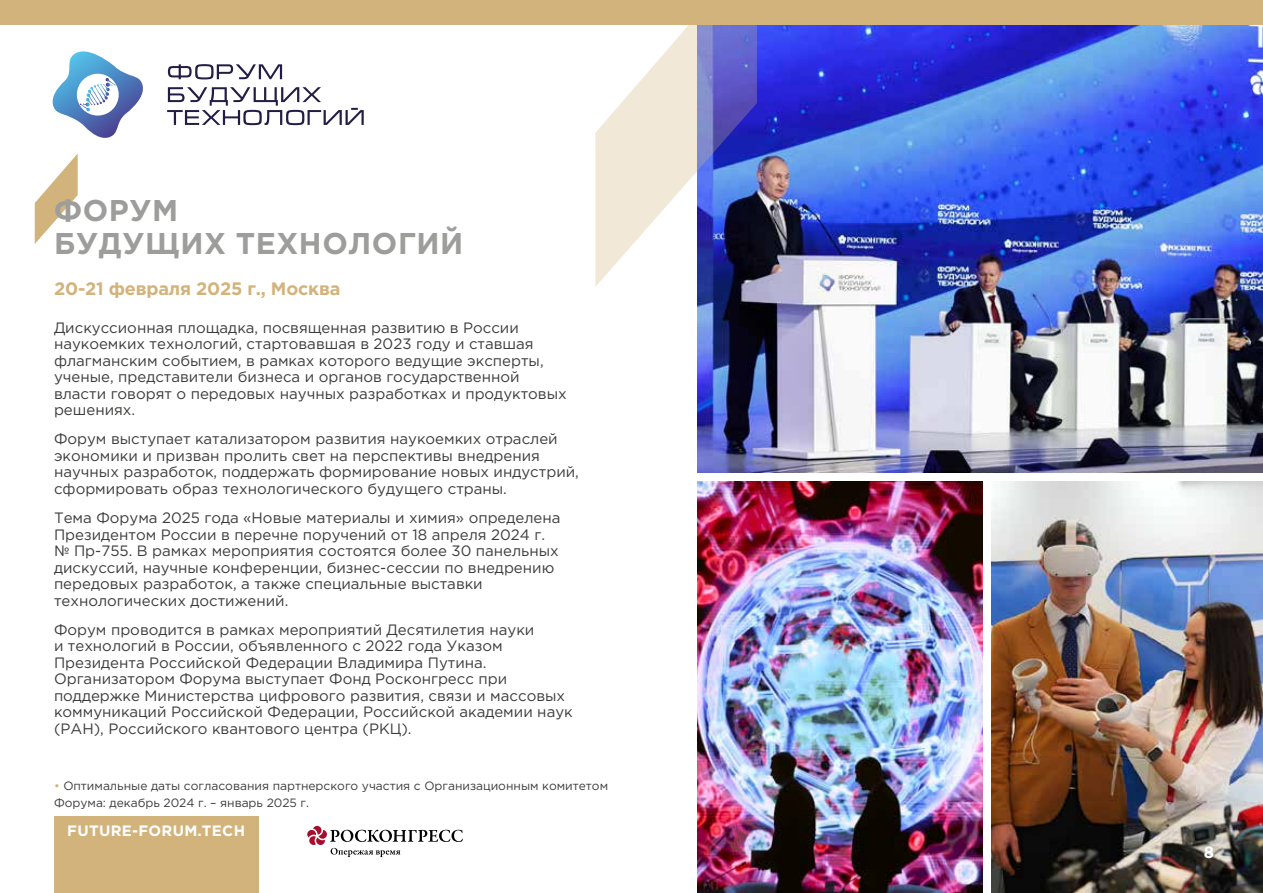
<style>
.page{position:relative;width:1263px;height:893px;background:#fff}
.page>*{position:absolute;margin:0;border:0;box-sizing:border-box;transform-origin:0 0}
.t1{font:700 30px/33px "Gotham Pro";letter-spacing:.02em;color:#9d9d9c}
.t2{font:700 18px "Gotham Pro";letter-spacing:-.01em;color:#d3b37c}
.t3{font:700 16.5px "Gotham Pro";color:#fff}
.t4{font:15px/16.5px "Gotham Pro";color:#3c3c3b}
.t5{font:700 15px "Gotham Pro";letter-spacing:.02em;color:#fff}
.t6{font:12px/16.5px "Gotham Pro";color:#3c3c3b}
.s1{color:#d3b37c}
</style>
<div class="page">
<div style="left:54px;top:816px;width:205px;height:77px;background:#d3b37c"></div>
<svg style="left:35px;top:153px;width:43px;height:91px"></svg>
<img style="left:697px;top:25px;width:566px;height:447px">
<svg style="left:307px;top:826px;width:156px;height:31px"></svg>
<svg style="left:168px;top:64px;width:114px;height:15px"></svg>
<svg style="left:167px;top:87px;width:197px;height:38px"></svg>
<svg style="left:52px;top:51px;width:91px;height:87px"></svg>
<svg style="left:595px;top:25px;width:162px;height:262px"></svg>
<img style="left:697px;top:481px;width:285px;height:412px">
<img style="left:991px;top:481px;width:272px;height:412px">
<div style="left:0;top:0;width:1263px;height:25px;background:#d3b37c"></div>
<h1 class="t1" style="left:54px;top:193px;width:411px">ФОРУМ<br>БУДУЩИХ ТЕХНОЛОГИЙ</h1>
<p class="t2" style="left:54px;top:278px;width:288px">20-21 февраля 2025 г., Москва</p>
<p class="t4" style="left:54px;top:319px;width:514px">Дискуссионная площадка, посвященная развитию в России наукоемких технологий, стартовавшая в 2023 году и ставшая флагманским событием, в рамках которого ведущие эксперты, ученые, представители бизнеса и органов государственной власти говорят о передовых научных разработках и продуктовых решениях.</p>
<p class="t4" style="left:54px;top:431px;width:526px">Форум выступает катализатором развития наукоемких отраслей экономики и призван пролить свет на перспективы внедрения научных разработок, поддержать формирование новых индустрий, сформировать образ технологического будущего страны.</p>
<p class="t4" style="left:54px;top:510px;width:508px">Тема Форума 2025 года «Новые материалы и химия» определена Президентом России в перечне поручений от 18 апреля 2024 г. № Пр-755. В рамках мероприятия состоятся более 30 панельных дискуссий, научные конференции, бизнес-сессии по внедрению передовых разработок, а также специальные выставки технологических достижений.</p>
<p class="t4" style="left:54px;top:621px;width:520px">Форум проводится в рамках мероприятий Десятилетия науки<br>и технологий в России, объявленного с 2022 года Указом Президента Российской Федерации Владимира Путина.<br>Организатором Форума выступает Фонд Росконгресс при поддержке Министерства цифрового развития, связи и массовых коммуникаций Российской Федерации, Российской академии наук (РАН), Российского квантового центра (РКЦ).</p>
<p class="t6" style="left:54px;top:778px;width:556px"><span class="s1">•</span> Оптимальные даты согласования партнерского участия с Организационным комитетом<br>Форума: декабрь 2024 г. – январь 2025 г.</p>
<p class="t5" style="left:67px;top:822px;width:179px">FUTURE-FORUM.TECH</p>
<p class="t3" style="left:1204px;top:843px;width:12px">8</p>
</div>
